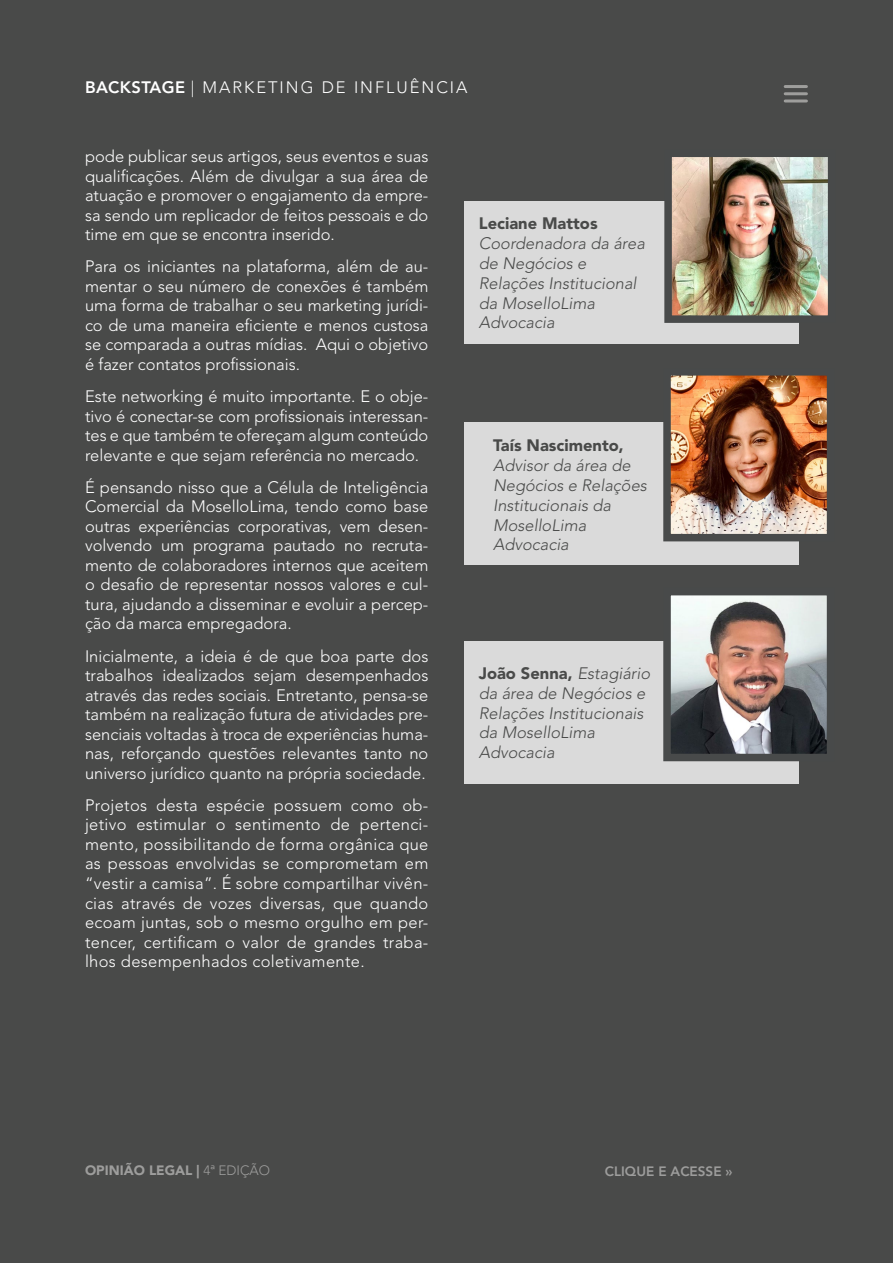
<style>
.page{position:relative;width:893px;height:1263px;background:#494a49}
.page>*{position:absolute;margin:0;border:0;box-sizing:border-box;transform-origin:0 0}
.t1{font:300 16.5px/19.5px "Avenir LT Std";color:#fff;text-align:justify}
.t2{font:italic 300 16.5px/19.8px "Avenir LT Std";color:#494a49}
.t3{font:300 16.5px "Avenir LT Std";letter-spacing:.12em;color:#fff}
.t4{font:900 16.5px "Avenir LT Std";color:#494a49}
.t5{font:900 13.5px "Avenir LT Std";color:#9d9d9c}
.t6{font:800 13.5px "Avenir LT Std";color:#9d9d9c}
.s1{font-weight:800}
.s2{font-weight:900;font-style:normal}
.s3{font-weight:300}
</style>
<div class="page">
<hr style="left:785px;top:85px;width:21px;height:3px;background:#9e9e9c">
<hr style="left:785px;top:92px;width:21px;height:3px;background:#9e9e9c">
<hr style="left:785px;top:99px;width:21px;height:3px;background:#9e9e9c">
<div style="left:465px;top:641px;width:334px;height:143px;background:#dadada"></div>
<img style="left:672px;top:597px;width:153px;height:155px">
<div style="left:663px;top:588px;width:171px;height:173px;border:8px solid #484a4a"></div>
<div style="left:465px;top:422px;width:334px;height:143px;background:#dadada"></div>
<img style="left:672px;top:377px;width:153px;height:155px">
<div style="left:663px;top:368px;width:171px;height:173px;border:8px solid #484a4a"></div>
<div style="left:465px;top:201px;width:334px;height:142px;background:#dadada"></div>
<img style="left:673px;top:159px;width:153px;height:155px">
<div style="left:664px;top:150px;width:171px;height:173px;border:8px solid #484a4a"></div>
<p class="t3" style="left:85px;top:77px;width:384px"><span class="s1">BACKSTAGE</span> | MARKETING DE INFLUÊNCIA</p>
<p class="t1" style="left:85px;top:147px;width:345px">pode publicar seus artigos, seus eventos e suas qualificações. Além de divulgar a sua área de atuação e promover o engajamento da empre&shy;sa sendo um replicador de feitos pessoais e do time em que se encontra inserido.</p>
<p class="t1" style="left:85px;top:257px;width:345px">Para os iniciantes na plataforma, além de au&shy;mentar o seu número de conexões é também uma forma de trabalhar o seu marketing jurídi&shy;co de uma maneira eficiente e menos custosa se comparada a outras mídias. Aqui o objetivo é fazer contatos profissionais.</p>
<p class="t1" style="left:85px;top:387px;width:345px">Este networking é muito importante. E o obje&shy;tivo é conectar-se com profissionais interessan&shy;tes e que também te ofereçam algum conteúdo relevante e que sejam referência no mercado.</p>
<p class="t1" style="left:85px;top:477px;width:345px">É pensando nisso que a Célula de Inteligência Comercial da MoselloLima, tendo como base outras experiências corporativas, vem desen&shy;volvendo um programa pautado no recruta&shy;mento de colaboradores internos que aceitem o desafio de representar nossos valores e cul&shy;tura, ajudando a disseminar e evoluir a percep&shy;ção da marca empregadora.</p>
<p class="t1" style="left:85px;top:646px;width:345px">Inicialmente, a ideia é de que boa parte dos trabalhos idealizados sejam desempenhados através das redes sociais. Entretanto, pensa-se também na realização futura de atividades pre&shy;senciais voltadas à troca de experiências huma&shy;nas, reforçando questões relevantes tanto no universo jurídico quanto na própria sociedade.</p>
<p class="t1" style="left:85px;top:795px;width:345px">Projetos desta espécie possuem como ob&shy;jetivo estimular o sentimento de pertenci&shy;mento, possibilitando de forma orgânica que as pessoas envolvidas se comprometam em “vestir a camisa”. É sobre compartilhar vivên&shy;cias através de vozes diversas, que quando ecoam juntas, sob o mesmo orgulho em per&shy;tencer, certificam o valor de grandes traba&shy;lhos desempenhados coletivamente.</p>
<p class="t4" style="left:479px;top:214px;width:120px">Leciane Mattos</p>
<p class="t2" style="left:479px;top:234px;width:168px">Coordenadora da área de Negócios e<br>Relações Institucional da MoselloLima<br>Advocacia</p>
<p class="t4" style="left:493px;top:436px;width:132px">Taís Nascimento,</p>
<p class="t2" style="left:493px;top:456px;width:155px">Advisor da área de<br>Negócios e Relações<br>Institucionais da<br>MoselloLima<br>Advocacia</p>
<p class="t2" style="left:479px;top:664px;width:173px"><span class="s2">João Senna,</span> Estagiário da área de Negócios e<br>Relações Institucionais da MoselloLima<br>Advocacia</p>
<p class="t5" style="left:85px;top:1162px;width:187px">OPINIÃO LEGAL | <span class="s3">4a EDIÇÃO</span></p>
<p class="t6" style="left:605px;top:1164px;width:129px">CLIQUE E ACESSE »</p>
</div>
